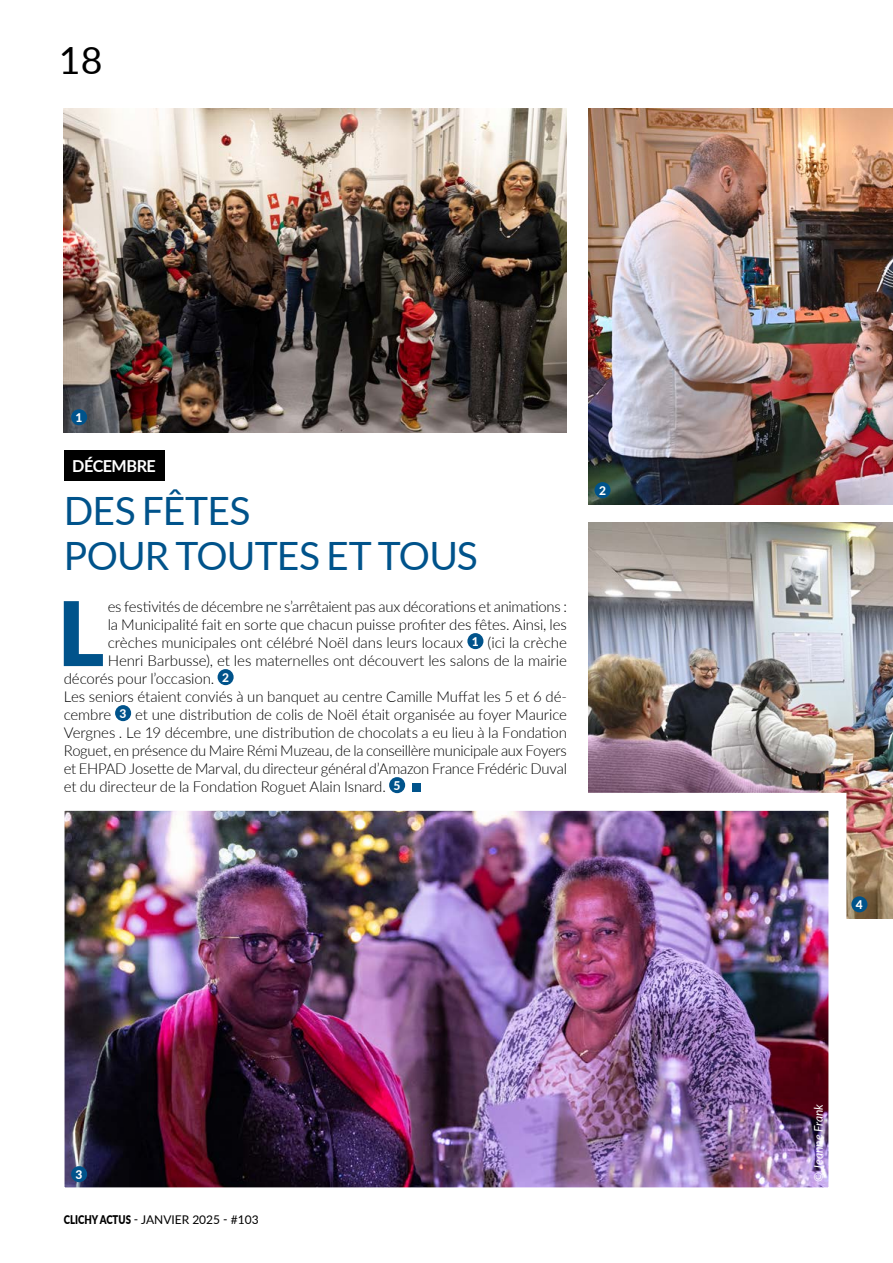
<style>
.page{position:relative;width:893px;height:1263px;background:#fff}
.page>*{position:absolute;margin:0;border:0;box-sizing:border-box;transform-origin:0 0}
.t1{font:900 89.1px "Lato";color:#00538b}
.t2{font:39px/45px "Lato";letter-spacing:-.02em;color:#00538b}
.t3{font:37.5px "Lato";color:#000}
.t4{font:700 16.5px "Lato";letter-spacing:-.03em;color:#fff}
.t5{font:300 15px "Lato";letter-spacing:-.01em;color:#000}
.t6{font:12px "Lato";color:#000}
.t7{font:italic 12px "Lato";letter-spacing:.005em;color:#fff}
.t8{font:800 12px "Lato";color:#fff}
.s1{font-weight:800;font-size:12px;color:#fff}
.s2{font-weight:900}
</style>
<div class="page">
<div style="left:64px;top:450px;width:100px;height:30px;background:#000"></div>
<img style="left:64px;top:108px;width:503px;height:324px">
<img style="left:588px;top:108px;width:305px;height:396px">
<img style="left:588px;top:522px;width:305px;height:396px">
<img style="left:64px;top:784px;width:791px;height:404px">
<div style="left:467px;top:633px;width:16px;height:16px;background:#00538b;border-radius:50%"></div>
<div style="left:218px;top:669px;width:16px;height:16px;background:#00538b;border-radius:50%"></div>
<div style="left:115px;top:705px;width:16px;height:16px;background:#00538b;border-radius:50%"></div>
<div style="left:389px;top:777px;width:16px;height:16px;background:#00538b;border-radius:50%"></div>
<div style="left:412px;top:784px;width:8px;height:8px;background:#00538b"></div>
<div style="left:71px;top:409px;width:16px;height:16px;background:#00538b;border-radius:50%"></div>
<div style="left:594px;top:482px;width:17px;height:16px;background:#00538b;border-radius:50%"></div>
<div style="left:71px;top:1166px;width:16px;height:16px;background:#00538b;border-radius:50%"></div>
<div style="left:851px;top:896px;width:16px;height:16px;background:#00538b;border-radius:50%"></div>
<h3 class="t3" style="left:59px;top:34px;width:45px">18</h3>
<p class="t8" style="left:76px;top:409px;width:8px">1</p>
<p class="t4" style="left:72px;top:454px;width:85px">DÉCEMBRE</p>
<h2 class="t2" style="left:64px;top:487px;width:416px">DES FÊTES<br>POUR TOUTES ET TOUS</h2>
<h1 class="t1" style="left:57px;top:566px;width:48px">L</h1>
<p class="t5" style="left:108px;top:596px;width:461px">es festivités de décembre ne s’arrêtaient pas aux décorations et animations :</p>
<p class="t5" style="left:108px;top:614px;width:461px">la Municipalité fait en sorte que chacun puisse profiter des fêtes. Ainsi, les</p>
<p class="t5" style="left:108px;top:632px;width:461px">crèches municipales ont célébré Noël dans leurs locaux <span class="s1">1</span> (ici la crèche</p>
<p class="t5" style="left:108px;top:650px;width:461px">Henri Barbusse), et les maternelles ont découvert les salons de la mairie</p>
<p class="t5" style="left:64px;top:668px;width:167px">décorés pour l’occasion. <span class="s1">2</span></p>
<p class="t5" style="left:64px;top:686px;width:505px">Les seniors étaient conviés à un banquet au centre Camille Muffat les 5 et 6 dé-</p>
<p class="t5" style="left:64px;top:704px;width:505px">cembre <span class="s1">3</span> et une distribution de colis de Noël était organisée au foyer Maurice</p>
<p class="t5" style="left:64px;top:722px;width:505px">Vergnes . Le 19 décembre, une distribution de chocolats a eu lieu à la Fondation</p>
<p class="t5" style="left:64px;top:740px;width:505px">Roguet, en présence du Maire Rémi Muzeau, de la conseillère municipale aux Foyers</p>
<p class="t5" style="left:64px;top:758px;width:505px">et EHPAD Josette de Marval, du directeur général d’Amazon France Frédéric Duval</p>
<p class="t5" style="left:64px;top:776px;width:338px">et du directeur de la Fondation Roguet Alain Isnard. <span class="s1">5</span></p>
<p class="t8" style="left:599px;top:482px;width:8px">2</p>
<p class="t8" style="left:76px;top:1166px;width:8px">3</p>
<p class="t6" style="left:64px;top:1211px;width:196px"><span class="s2">CLICHY ACTUS</span> - JANVIER 2025 - #103</p>
<p class="t8" style="left:856px;top:896px;width:8px">4</p>
<p class="t7" style="left:810px;top:1182px;width:80px;rotate:-90deg">© Jeanne Frank</p>
</div>
